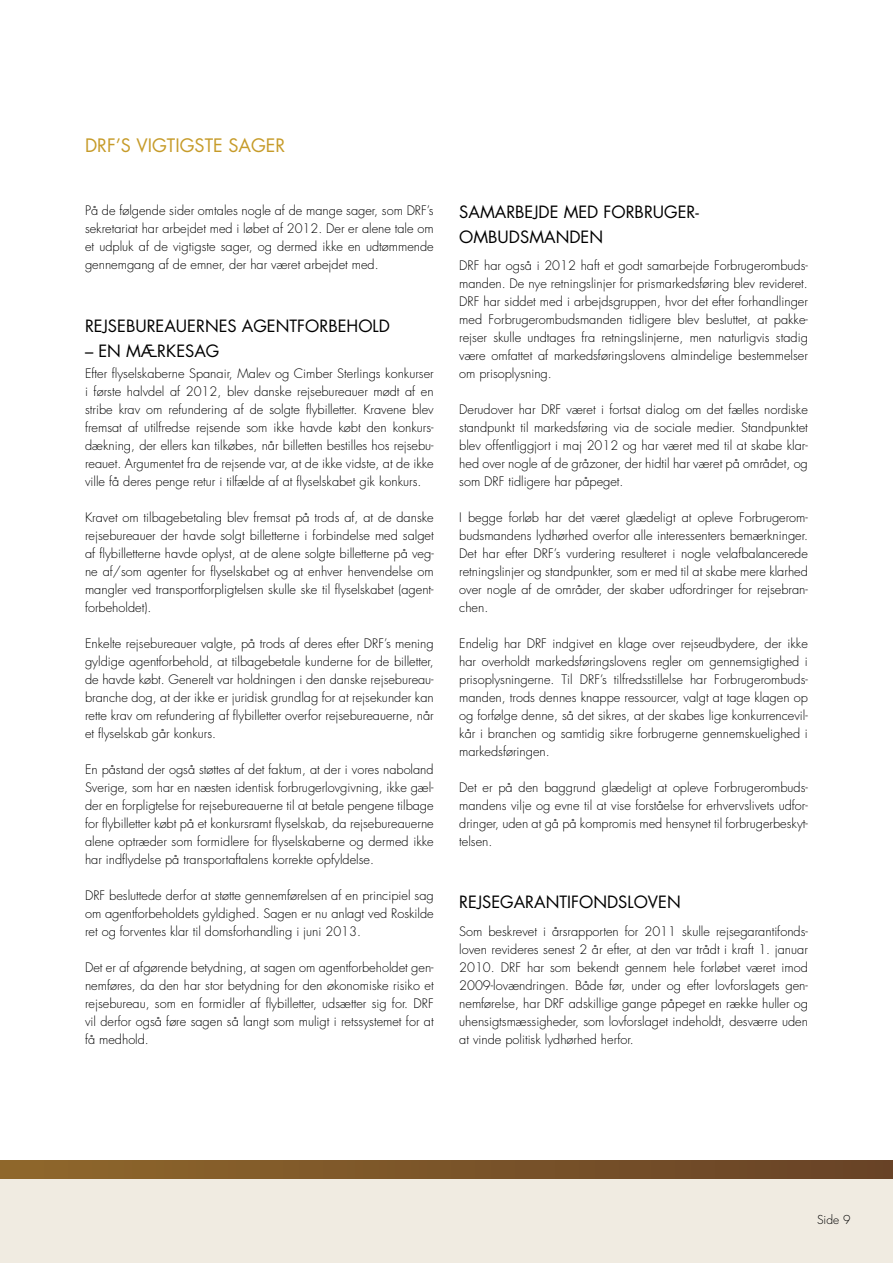
<style>
.page{position:relative;width:893px;height:1263px;background:#fff}
.page>*{position:absolute;margin:0;border:0;box-sizing:border-box;transform-origin:0 0}
.t1{font:18px "Futura Std";color:#c69b29}
.t2{font:16.5px/25.5px "Futura Std";color:#000}
.t3{font:300 12.75px/18px "Futura Std";color:#000;text-align:justify}
.t4{font:300 12px "Futura Std";color:#000}
</style>
<div class="page">
<div style="left:0;top:1178px;width:893px;height:85px;background:#f0ebe1"></div>
<div style="left:0;top:1161px;width:893px;height:17px;background:linear-gradient(to right,#8f672b,#674226)"></div>
<h1 class="t1" style="left:85px;top:134px;width:202px">DRF’S VIGTIGSTE SAGER</h1>
<p class="t3" style="left:85px;top:201px;width:350px">På de følgende sider omtales nogle af de mange sager, som DRF’s sekretariat har arbejdet med i løbet af 2012. Der er alene tale om et udpluk af de vigtigste sager, og dermed ikke en udtømmende gennemgang af de emner, der har været arbejdet med.</p>
<p class="t2" style="left:85px;top:313px;width:306px">REJSEBUREAUERNES AGENTFORBEHOLD</p>
<p class="t2" style="left:85px;top:338px;width:136px">– EN MÆRKESAG</p>
<p class="t3" style="left:85px;top:365px;width:350px">Efter flyselskaberne Spanair, Malev og Cimber Sterlings konkurser i første halvdel af 2012, blev danske rejsebureauer mødt af en stribe krav om refundering af de solgte flybilletter. Kravene blev fremsat af utilfredse rejsende som ikke havde købt den konkurs&shy;dækning, der ellers kan tilkøbes, når billetten bestilles hos rejsebu&shy;reauet. Argumentet fra de rejsende var, at de ikke vidste, at de ikke ville få deres penge retur i tilfælde af at flyselskabet gik konkurs.</p>
<p class="t3" style="left:85px;top:509px;width:350px">Kravet om tilbagebetaling blev fremsat på trods af, at de danske rejsebureauer der havde solgt billetterne i forbindelse med salget af flybilletterne havde oplyst, at de alene solgte billetterne på veg&shy;ne af/som agenter for flyselskabet og at enhver henvendelse om mangler ved transportforpligtelsen skulle ske til flyselskabet (agent&shy;forbeholdet).</p>
<p class="t3" style="left:85px;top:635px;width:350px">Enkelte rejsebureauer valgte, på trods af deres efter DRF’s mening gyldige agentforbehold, at tilbagebetale kunderne for de billetter, de havde købt. Generelt var holdningen i den danske rejsebureau&shy;branche dog, at der ikke er juridisk grundlag for at rejsekunder kan rette krav om refundering af flybilletter overfor rejsebureauerne, når et flyselskab går konkurs.</p>
<p class="t3" style="left:85px;top:761px;width:350px">En påstand der også støttes af det faktum, at der i vores naboland Sverige, som har en næsten identisk forbrugerlovgivning, ikke gæl&shy;der en forpligtelse for rejsebureauerne til at betale pengene tilbage for flybilletter købt på et konkursramt flyselskab, da rejsebureauerne alene optræder som formidlere for flyselskaberne og dermed ikke har indflydelse på transportaftalens korrekte opfyldelse.</p>
<p class="t3" style="left:85px;top:887px;width:350px">DRF besluttede derfor at støtte gennemførelsen af en principiel sag om agentforbeholdets gyldighed. Sagen er nu anlagt ved Roskilde ret og forventes klar til domsforhandling i juni 2013.</p>
<p class="t3" style="left:85px;top:959px;width:350px">Det er af afgørende betydning, at sagen om agentforbeholdet gen&shy;nemføres, da den har stor betydning for den økonomiske risiko et rejsebureau, som en formidler af flybilletter, udsætter sig for. DRF vil derfor også føre sagen så langt som muligt i retssystemet for at få medhold.</p>
<p class="t2" style="left:459px;top:199px;width:241px">SAMARBEJDE MED FORBRUGER-<br>OMBUDSMANDEN</p>
<p class="t3" style="left:459px;top:257px;width:350px">DRF har også i 2012 haft et godt samarbejde Forbrugerombuds&shy;manden. De nye retningslinjer for prismarkedsføring blev revideret.<br>DRF har siddet med i arbejdsgruppen, hvor det efter forhandlinger med Forbrugerombudsmanden tidligere blev besluttet, at pakke&shy;rejser skulle undtages fra retningslinjerne, men naturligvis stadig være omfattet af markedsføringslovens almindelige bestemmelser om prisoplysning.</p>
<p class="t3" style="left:459px;top:401px;width:350px">Derudover har DRF været i fortsat dialog om det fælles nordiske standpunkt til markedsføring via de sociale medier. Standpunktet blev offentliggjort i maj 2012 og har været med til at skabe klar&shy;hed over nogle af de gråzoner, der hidtil har været på området, og som DRF tidligere har påpeget.</p>
<p class="t3" style="left:459px;top:509px;width:350px">I begge forløb har det været glædeligt at opleve Forbrugerom&shy;budsmandens lydhørhed overfor alle interessenters bemærkninger.<br>Det har efter DRF’s vurdering resulteret i nogle velafbalancerede retningslinjer og standpunkter, som er med til at skabe mere klarhed over nogle af de områder, der skaber udfordringer for rejsebran&shy;chen.</p>
<p class="t3" style="left:459px;top:635px;width:350px">Endelig har DRF indgivet en klage over rejseudbydere, der ikke har overholdt markedsføringslovens regler om gennemsigtighed i prisoplysningerne. Til DRF’s tilfredsstillelse har Forbrugerombuds&shy;manden, trods dennes knappe ressourcer, valgt at tage klagen op og forfølge denne, så det sikres, at der skabes lige konkurrencevil&shy;kår i branchen og samtidig sikre forbrugerne gennemskuelighed i markedsføringen.</p>
<p class="t3" style="left:459px;top:779px;width:350px">Det er på den baggrund glædeligt at opleve Forbrugerombuds&shy;mandens vilje og evne til at vise forståelse for erhvervslivets udfor&shy;dringer, uden at gå på kompromis med hensynet til forbrugerbeskyt&shy;telsen.</p>
<p class="t2" style="left:459px;top:889px;width:223px">REJSEGARANTIFONDSLOVEN</p>
<p class="t3" style="left:459px;top:923px;width:350px">Som beskrevet i årsrapporten for 2011 skulle rejsegarantifonds&shy;loven revideres senest 2 år efter, at den var trådt i kraft 1. januar 2010. DRF har som bekendt gennem hele forløbet været imod 2009-lovændringen. Både før, under og efter lovforslagets gen&shy;nemførelse, har DRF adskillige gange påpeget en række huller og uhensigtsmæssigheder, som lovforslaget indeholdt, desværre uden at vinde politisk lydhørhed herfor.</p>
<p class="t4" style="left:817px;top:1212px;width:35px">Side 9</p>
</div>
